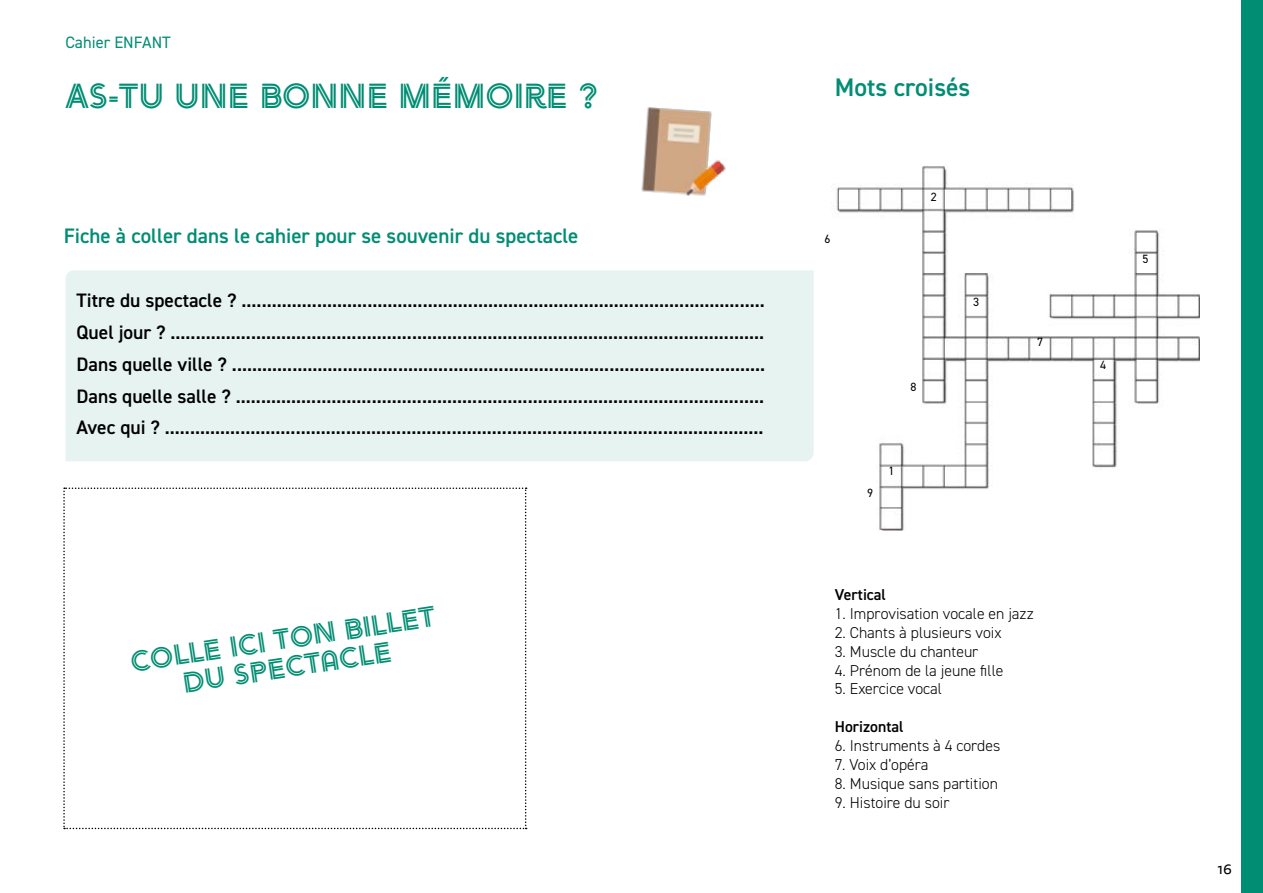
<style>
.page{position:relative;width:1263px;height:893px;background:#fff}
.page>*{position:absolute;margin:0;border:0;box-sizing:border-box;transform-origin:0 0}
.t1{font:34.5px "Arya Double";color:#008d73}
.t2{font:28.5px/28.5px "Arya Double";color:#008d73;text-align:center}
.t3{font:600 25.5px "DIN2014";color:#008d73}
.t4{font:600 21px "DIN2014";color:#008d73}
.t5{font:600 19.5px/32px "DIN2014";color:#000;text-align:justify}
.t6{font:16.5px "DIN2014";color:#008d73}
.t7{font:300 15.75px "DIN2014";color:#000}
.t8{font:600 15.75px "DIN2014";color:#000}
.t9{font:15px "Tisa Sans Pro";color:#000}
.t10{font:12px "DIN2014";color:#000}
</style>
<div class="page">
<div style="left:1242px;top:0;width:21px;height:893px;background:#008d73"></div>
<img style="left:836px;top:166px;width:363px;height:364px">
<div style="left:65px;top:270px;width:749px;height:191px;background:#e6f3f1"></div>
<svg style="left:63px;top:487px;width:464px;height:342px"></svg>
<img style="left:641px;top:107px;width:85px;height:89px">
<p class="t6" style="left:65px;top:32px;width:107px">Cahier ENFANT</p>
<h1 class="t1" style="left:65px;top:75px;width:533px">AS-TU UNE BONNE MÉMOIRE ?</h1>
<p class="t4" style="left:64px;top:222px;width:516px">Fiche à coller dans le cahier pour se souvenir du spectacle</p>
<p class="t5" style="left:77px;top:284px;width:690px">Titre du spectacle ? ........................................................................................................<br>Quel jour ? ......................................................................................................................<br>Dans quelle ville ? ..........................................................................................................<br>Dans quelle salle ? .........................................................................................................<br>Avec qui ? .......................................................................................................................</p>
<h2 class="t2" style="left:129px;top:649px;width:309px;rotate:-9deg">COLLE ICI TON BILLET<br>DU SPECTACLE</h2>
<h3 class="t3" style="left:835px;top:71px;width:137px">Mots croisés</h3>
<p class="t10" style="left:824px;top:231px;width:7px">6</p>
<p class="t10" style="left:931px;top:189px;width:7px">2</p>
<p class="t10" style="left:910px;top:379px;width:7px">8</p>
<p class="t10" style="left:867px;top:485px;width:7px">9</p>
<p class="t10" style="left:888px;top:463px;width:7px">1</p>
<p class="t10" style="left:973px;top:295px;width:7px">3</p>
<p class="t10" style="left:1037px;top:335px;width:7px">7</p>
<p class="t8" style="left:835px;top:584px;width:53px">Vertical</p>
<p class="t7" style="left:835px;top:604px;width:200px">1. Improvisation vocale en jazz</p>
<p class="t7" style="left:835px;top:623px;width:168px">2. Chants à plusieurs voix</p>
<p class="t7" style="left:835px;top:642px;width:145px">3. Muscle du chanteur</p>
<p class="t7" style="left:835px;top:660px;width:170px">4. Prénom de la jeune fille</p>
<p class="t7" style="left:835px;top:679px;width:109px">5. Exercice vocal</p>
<p class="t8" style="left:835px;top:716px;width:70px">Horizontal</p>
<p class="t7" style="left:835px;top:736px;width:167px">6. Instruments à 4 cordes</p>
<p class="t7" style="left:835px;top:755px;width:95px">7. Voix d’opéra</p>
<p class="t7" style="left:835px;top:774px;width:165px">8. Musique sans partition</p>
<p class="t7" style="left:835px;top:793px;width:116px">9. Histoire du soir</p>
<p class="t10" style="left:1142px;top:251px;width:7px">5</p>
<p class="t10" style="left:1100px;top:357px;width:7px">4</p>
<p class="t9" style="left:1217px;top:859px;width:16px">16</p>
</div>
